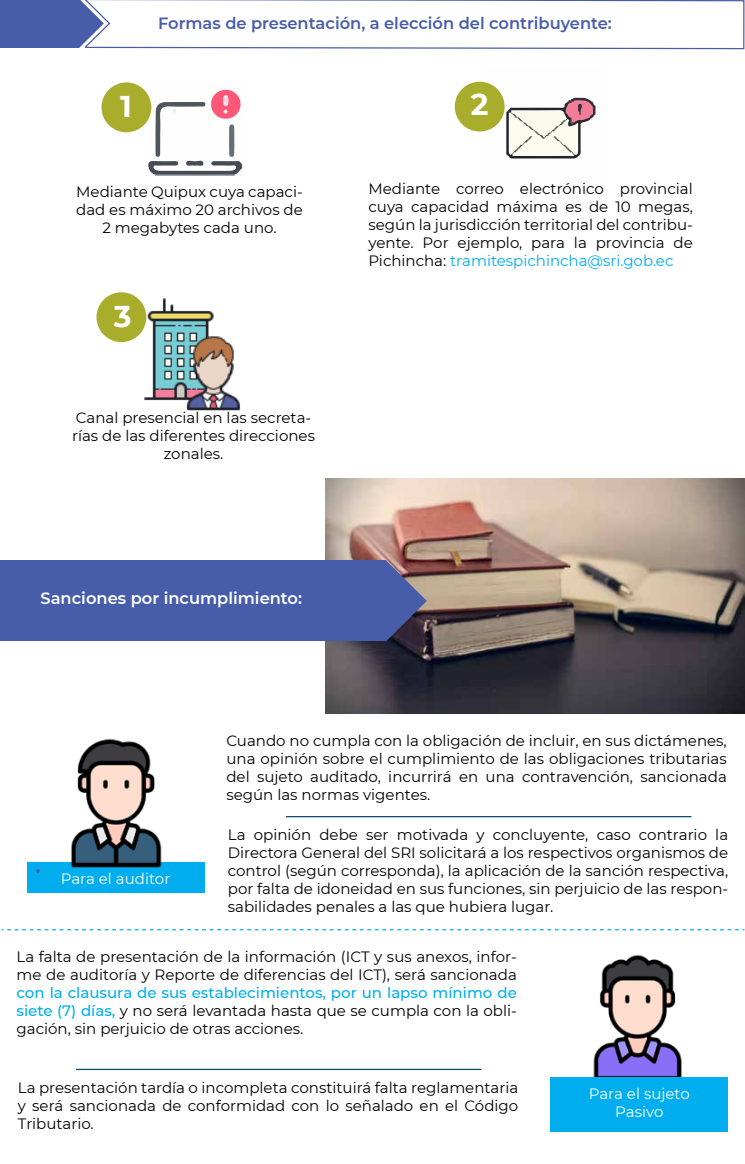
<style>
.page{position:relative;width:745px;height:1164px;background:#fff}
.page>*{position:absolute;margin:0;border:0;box-sizing:border-box;transform-origin:0 0}
.t1{font:700 30px "Montserrat";color:#fff}
.t2{font:600 16.25px "Montserrat";color:#485daa}
.t3{font:600 16.25px "Montserrat";color:#fff}
.t4{font:15px/18px "Montserrat";color:#000;text-align:justify}
.t5{font:15px/18px "Montserrat";color:#fff;text-align:center}
.s1{color:#00aeef}
.s2{font-weight:500;color:#00aeef}
</style>
<div class="page">
<img style="left:593px;top:955px;width:89px;height:122px">
<div style="left:27px;top:862px;width:177px;height:31px;background:#00aeef"></div>
<img style="left:325px;top:478px;width:419px;height:235px">
<svg style="left:385px;top:560px;width:41px;height:82px"></svg>
<div style="left:0;top:560px;width:385px;height:80px;background:#485daa"></div>
<img style="left:71px;top:739px;width:91px;height:129px">
<hr style="left:286px;top:816px;width:405px;height:1px;background:#004c6c">
<div style="left:550px;top:1077px;width:177px;height:54px;background:#00aeef"></div>
<hr style="left:76px;top:1068px;width:405px;height:1px;background:#004c6c">
<svg style="left:79px;top:0;width:665px;height:50px"></svg>
<div style="left:0;top:0;width:79px;height:48px;background:#485daa"></div>
<div style="left:101px;top:82px;width:50px;height:50px;background:#a8ad2c;border-radius:50%"></div>
<svg style="left:146px;top:89px;width:96px;height:87px"></svg>
<svg style="left:481px;top:81px;width:115px;height:78px"></svg>
<div style="left:454px;top:82px;width:50px;height:49px;background:#a8ad2c;border-radius:50%"></div>
<div style="left:96px;top:292px;width:50px;height:50px;background:#a8ad2c;border-radius:50%"></div>
<img style="left:124px;top:293px;width:116px;height:118px">
<svg style="left:2px;top:929px;width:742px;height:1px"></svg>
<h1 class="t1" style="left:120px;top:85px;width:13px">1</h1>
<p class="t2" style="left:158px;top:11px;width:455px">Formas de presentación, a elección del contribuyente:</p>
<h1 class="t1" style="left:470px;top:83px;width:19px">2</h1>
<p class="t4" style="left:76px;top:182px;width:228px;text-align:center">Mediante Quipux cuya capaci&shy;dad es máximo 20 archivos de<br>2 megabytes cada uno.</p>
<h1 class="t1" style="left:114px;top:294px;width:19px">3</h1>
<p class="t4" style="left:72px;top:408px;width:244px;text-align:center">Canal presencial en las secreta&shy;rías de las diferentes direcciones zonales.</p>
<p class="t3" style="left:40px;top:586px;width:263px">Sanciones por incumplimiento:</p>
<p class="t4" style="left:368px;top:179px;width:325px">Mediante correo electrónico provincial cuya capacidad máxima es de 10 megas, según la jurisdicción territorial del contribu&shy;yente. Por ejemplo, para la provincia de Pichincha: <span class="s1">tramitespichincha@sri.gob.ec</span></p>
<p class="t5" style="left:61px;top:869px;width:111px">Para el auditor</p>
<p class="t4" style="left:226px;top:731px;width:501px">Cuando no cumpla con la obligación de incluir, en sus dictámenes, una opinión sobre el cumplimiento de las obligaciones tributarias del sujeto auditado, incurrirá en una contravención, sancionada según las normas vigentes.</p>
<p class="t4" style="left:228px;top:825px;width:501px">La opinión debe ser motivada y concluyente, caso contrario la Directora General del SRI solicitará a los respectivos organismos de control (según corresponda), la aplicación de la sanción respectiva, por falta de idoneidad en sus funciones, sin perjuicio de las respon&shy;sabilidades penales a las que hubiera lugar.</p>
<p class="t4" style="left:17px;top:946px;width:501px">La falta de presentación de la información (ICT y sus anexos, infor&shy;me de auditoría y Reporte de diferencias del ICT), será sancionada</p>
<p class="t4" style="left:17px;top:982px;width:501px"><span class="s2">con la clausura de sus establecimientos, por un lapso mínimo de siete (7) días,</span> y no será levantada hasta que se cumpla con la obli&shy;gación, sin perjuicio de otras acciones.</p>
<p class="t4" style="left:18px;top:1077px;width:501px">La presentación tardía o incompleta constituirá falta reglamentaria y será sancionada de conformidad con lo señalado en el Código Tributario.</p>
<p class="t5" style="left:588px;top:1084px;width:102px">Para el sujeto<br>Pasivo</p>
</div>
